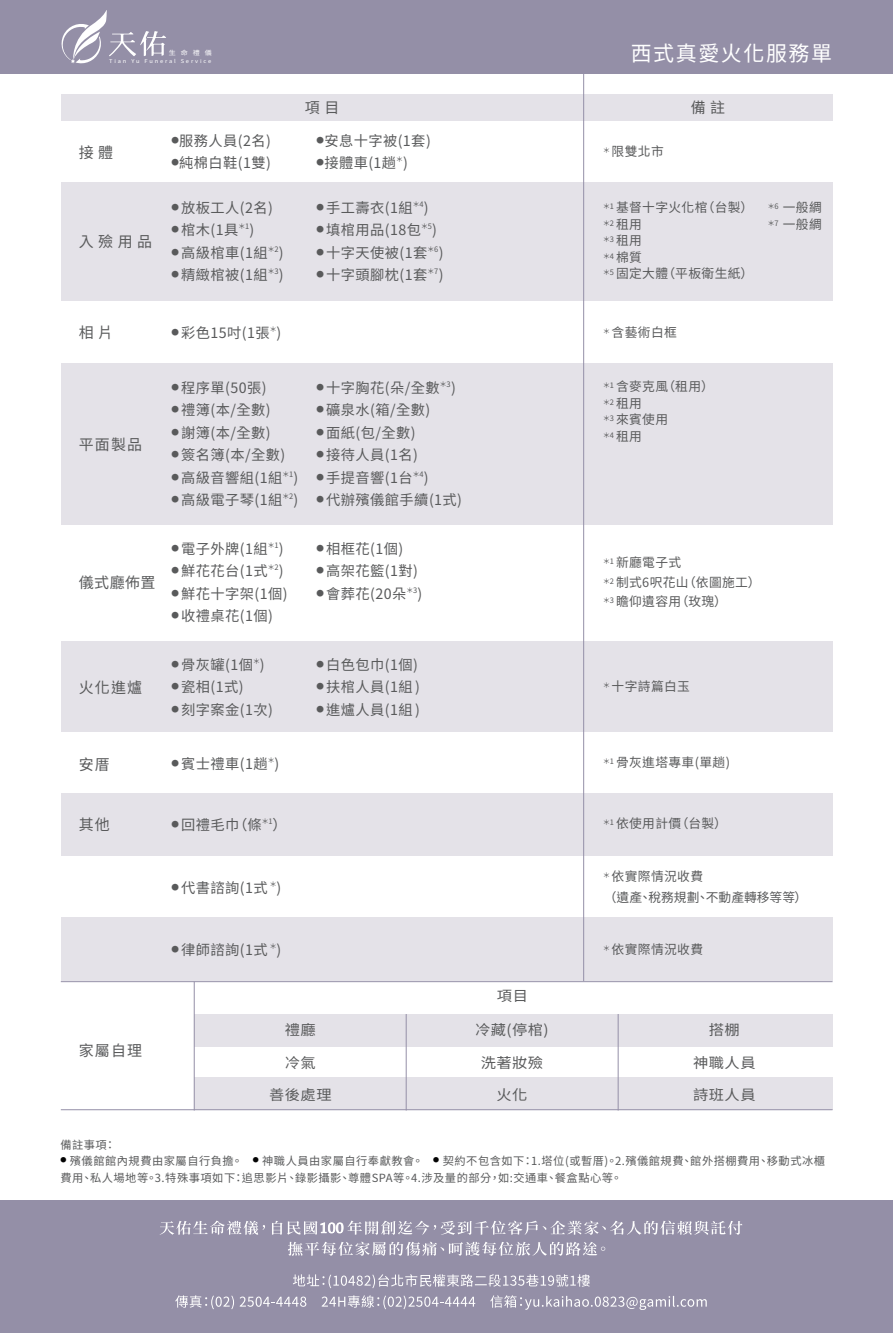
<style>
.page{position:relative;width:893px;height:1333px;background:#fff}
.page>*{position:absolute;margin:0;border:0;box-sizing:border-box;transform-origin:0 0}
.t1{font:21px "Noto Sans TC";letter-spacing:.075em;color:#fff}
.t2{font:15px "Noto Sans TC";letter-spacing:.075em;color:#595a5b}
.t3{font:14.25px "Noto Sans TC";letter-spacing:.03em;color:#595a5b}
.t4{font:14.25px "Noto Sans TC";letter-spacing:.03em;color:#595a5b;scale:1.07 1}
.t5{font:12.75px/19.5px "Noto Sans TC";letter-spacing:.03em;color:#595a5b}
.t6{font:12.75px/21px "Noto Sans TC";color:#595a5b}
.t7{font:11.25px/16.5px "Noto Sans TC";letter-spacing:.045em;color:#595a5b}
.t8{font:7.5px "Noto Sans TC";color:#595a5b}
.t9{font:6.3px "Noto Sans TC";color:#fff;scale:1.11 1}
.t10{font:5.25px "Noto Sans TC";letter-spacing:.315em;color:#fff;scale:1.11 1}
.s1{font-size:12.75px}
</style>
<div class="page">
<div style="left:61px;top:917px;width:772px;height:64px;background:#e4e2e8"></div>
<div style="left:61px;top:183px;width:772px;height:117px;background:#e4e2e8"></div>
<div style="left:61px;top:793px;width:772px;height:62px;background:#e4e2e8"></div>
<div style="left:61px;top:94px;width:772px;height:26px;background:#e4e2e8"></div>
<div style="left:61px;top:363px;width:772px;height:162px;background:#e4e2e8"></div>
<div style="left:61px;top:641px;width:772px;height:91px;background:#e4e2e8"></div>
<div style="left:1px;top:0;width:892px;height:73px;background:#948fa7"></div>
<div style="left:194px;top:1014px;width:639px;height:32px;background:#e4e2e8"></div>
<div style="left:194px;top:1077px;width:639px;height:32px;background:#e4e2e8"></div>
<hr style="left:406px;top:1014px;width:1px;height:96px;background:#948fa7">
<hr style="left:194px;top:981px;width:1px;height:129px;background:#948fa7">
<hr style="left:618px;top:1014px;width:1px;height:96px;background:#948fa7">
<hr style="left:61px;top:981px;width:772px;height:1px;background:#948fa7">
<hr style="left:61px;top:1109px;width:772px;height:1px;background:#948fa7">
<div style="left:1px;top:1200px;width:892px;height:132px;background:#948fa7"></div>
<svg style="left:293px;top:1274px;width:297px;height:14px"></svg>
<svg style="left:175px;top:1295px;width:59px;height:14px"></svg>
<svg style="left:240px;top:1296px;width:66px;height:10px"></svg>
<svg style="left:322px;top:1295px;width:153px;height:14px"></svg>
<svg style="left:490px;top:1295px;width:217px;height:14px"></svg>
<svg style="left:160px;top:1220px;width:105px;height:14px"></svg>
<svg style="left:288px;top:1241px;width:317px;height:15px"></svg>
<svg style="left:272px;top:1220px;width:470px;height:15px"></svg>
<hr style="left:583px;top:74px;width:1px;height:907px;background:#948fa7">
<svg style="left:61px;top:10px;width:105px;height:54px"></svg>
<p class="t9" style="left:169px;top:49px;width:40px">生命禮儀</p>
<p class="t10" style="left:109px;top:58px;width:94px">Tian Yu Funeral Service</p>
<p class="t2" style="left:79px;top:144px;width:36px">接體</p>
<p class="t2" style="left:79px;top:233px;width:75px">入殮用品</p>
<p class="t3" style="left:172px;top:132px;width:101px"><sup>●</sup>服務人員(2名)</p>
<p class="t3" style="left:172px;top:155px;width:101px"><sup>●</sup>純棉白鞋(1雙)</p>
<p class="t3" style="left:172px;top:199px;width:103px"><sup>●</sup> 放板工人(2名)</p>
<p class="t3" style="left:172px;top:222px;width:84px"><sup>●</sup> 棺木(1具<sup>＊1</sup>)</p>
<p class="t3" style="left:172px;top:244px;width:114px"><sup>●</sup> 高級棺車(1組<sup>＊2</sup>)</p>
<p class="t3" style="left:172px;top:267px;width:114px"><sup>●</sup> 精緻棺被(1組<sup>＊3</sup>)</p>
<h1 class="t1" style="left:631px;top:41px;width:203px">西式真愛火化服務單</h1>
<p class="t2" style="left:305px;top:99px;width:36px">項目</p>
<p class="t2" style="left:691px;top:99px;width:36px">備註</p>
<p class="t3" style="left:317px;top:132px;width:116px"><sup>●</sup>安息十字被(1套)</p>
<p class="t3" style="left:317px;top:155px;width:93px"><sup>●</sup>接體車(1趟<sup>＊</sup>)</p>
<p class="t3" style="left:317px;top:199px;width:114px"><sup>●</sup> 手工壽衣(1組<sup>＊4</sup>)</p>
<p class="t3" style="left:317px;top:222px;width:122px"><sup>●</sup> 填棺用品(18包<sup>＊5</sup>)</p>
<p class="t3" style="left:317px;top:244px;width:128px"><sup>●</sup> 十字天使被(1套<sup>＊6</sup>)</p>
<p class="t3" style="left:317px;top:267px;width:128px"><sup>●</sup> 十字頭腳枕(1套<sup>＊7</sup>)</p>
<p class="t5" style="left:603px;top:142px;width:63px"><sup>＊</sup>限雙北市</p>
<p class="t5" style="left:603px;top:198px;width:152px"><sup>＊1</sup> 基督十字火化棺（台製）</p>
<p class="t8" style="left:603px;top:219px;width:41px">＊2 <span class="s1">租用</span></p>
<p class="t8" style="left:603px;top:235px;width:41px">＊3 <span class="s1">租用</span></p>
<p class="t8" style="left:603px;top:252px;width:41px">＊4 <span class="s1">棉質</span></p>
<p class="t5" style="left:603px;top:264px;width:152px"><sup>＊5</sup> 固定大體（平板衛生紙）</p>
<p class="t5" style="left:767px;top:199px;width:56px;line-height:16.5px"><sup>＊6</sup> 一般綢<sup>＊7</sup> 一般綢</p>
<p class="t2" style="left:79px;top:324px;width:36px">相片</p>
<p class="t2" style="left:79px;top:435px;width:65px">平面製品</p>
<p class="t2" style="left:79px;top:574px;width:78px">儀式廳佈置</p>
<p class="t2" style="left:79px;top:678px;width:65px">火化進爐</p>
<p class="t2" style="left:79px;top:755px;width:33px">安厝</p>
<p class="t3" style="left:172px;top:324px;width:111px"><sup>●</sup> 彩色15吋(1張<sup>＊</sup>)</p>
<p class="t5" style="left:603px;top:322px;width:76px"><sup>＊</sup>含藝術白框</p>
<p class="t3" style="left:172px;top:379px;width:96px"><sup>●</sup> 程序單(50張)</p>
<p class="t3" style="left:172px;top:402px;width:101px"><sup>●</sup> 禮簿(本/全數)</p>
<p class="t3" style="left:172px;top:424px;width:101px"><sup>●</sup> 謝簿(本/全數)</p>
<p class="t3" style="left:172px;top:447px;width:115px"><sup>●</sup> 簽名簿(本/全數)</p>
<p class="t3" style="left:172px;top:469px;width:128px"><sup>●</sup> 高級音響組(1組<sup>＊1</sup>)</p>
<p class="t3" style="left:172px;top:492px;width:128px"><sup>●</sup> 高級電子琴(1組<sup>＊2</sup>)</p>
<p class="t3" style="left:172px;top:540px;width:114px"><sup>●</sup> 電子外牌(1組<sup>＊1</sup>)</p>
<p class="t3" style="left:172px;top:563px;width:114px"><sup>●</sup> 鮮花花台(1式<sup>＊2</sup>)</p>
<p class="t3" style="left:172px;top:585px;width:118px"><sup>●</sup> 鮮花十字架(1個)</p>
<p class="t3" style="left:172px;top:608px;width:103px"><sup>●</sup> 收禮桌花(1個)</p>
<p class="t3" style="left:172px;top:656px;width:95px"><sup>●</sup> 骨灰罐(1個<sup>＊</sup>)</p>
<p class="t3" style="left:172px;top:679px;width:74px"><sup>●</sup> 瓷相(1式)</p>
<p class="t3" style="left:172px;top:701px;width:103px"><sup>●</sup> 刻字案金(1次)</p>
<p class="t3" style="left:172px;top:756px;width:109px"><sup>●</sup> 賓士禮車(1趟<sup>＊</sup>)</p>
<p class="t3" style="left:317px;top:379px;width:141px"><sup>●</sup> 十字胸花(朵/全數<sup>＊3</sup>)</p>
<p class="t3" style="left:317px;top:402px;width:115px"><sup>●</sup> 礦泉水(箱/全數)</p>
<p class="t3" style="left:317px;top:424px;width:101px"><sup>●</sup> 面紙(包/全數)</p>
<p class="t3" style="left:317px;top:447px;width:103px"><sup>●</sup> 接待人員(1名)</p>
<p class="t3" style="left:317px;top:469px;width:114px"><sup>●</sup> 手提音響(1台<sup>＊4</sup>)</p>
<p class="t3" style="left:317px;top:492px;width:147px"><sup>●</sup> 代辦殯儀館手續(1式)</p>
<p class="t3" style="left:317px;top:540px;width:88px"><sup>●</sup> 相框花(1個)</p>
<p class="t3" style="left:317px;top:563px;width:103px"><sup>●</sup> 高架花籃(1對)</p>
<p class="t3" style="left:317px;top:585px;width:107px"><sup>●</sup> 會葬花(20朵<sup>＊3</sup>)</p>
<p class="t3" style="left:317px;top:656px;width:103px"><sup>●</sup> 白色包巾(1個)</p>
<p class="t3" style="left:317px;top:679px;width:105px"><sup>●</sup> 扶棺人員(1組)</p>
<p class="t3" style="left:317px;top:701px;width:105px"><sup>●</sup> 進爐人員(1組)</p>
<p class="t5" style="left:603px;top:377px;width:113px"><sup>＊1</sup> 含麥克風（租用）</p>
<p class="t8" style="left:603px;top:398px;width:41px">＊2 <span class="s1">租用</span></p>
<p class="t5" style="left:603px;top:410px;width:67px"><sup>＊3</sup> 來賓使用</p>
<p class="t8" style="left:603px;top:431px;width:41px">＊4 <span class="s1">租用</span></p>
<p class="t5" style="left:603px;top:553px;width:160px"><sup>＊1</sup> 新廳電子式<br><sup>＊2</sup> 制式6呎花山（依圖施工）<sup>＊3</sup> 瞻仰遺容用（玫瑰）</p>
<p class="t5" style="left:603px;top:676px;width:89px"><sup>＊</sup>十字詩篇白玉</p>
<p class="t5" style="left:603px;top:753px;width:129px"><sup>＊1</sup> 骨灰進塔專車(單趟)</p>
<p class="t2" style="left:79px;top:816px;width:33px">其他</p>
<p class="t2" style="left:79px;top:1042px;width:65px">家屬自理</p>
<p class="t3" style="left:172px;top:816px;width:117px"><sup>●</sup> 回禮毛巾（條<sup>＊1</sup>）</p>
<p class="t5" style="left:603px;top:814px;width:126px"><sup>＊1</sup> 依使用計價（台製）</p>
<p class="t3" style="left:172px;top:879px;width:111px"><sup>●</sup> 代書諮詢(1式<sup>＊</sup>)</p>
<p class="t6" style="left:603px;top:866px;width:206px"><sup>＊</sup>依實際情況收費<br>（遺產、稅務規劃、不動產轉移等等）</p>
<p class="t3" style="left:172px;top:942px;width:111px"><sup>●</sup> 律師諮詢(1式<sup>＊</sup>)</p>
<p class="t5" style="left:603px;top:940px;width:102px"><sup>＊</sup>依實際情況收費</p>
<p class="t4" style="left:285px;top:1021px;width:30px">禮廳</p>
<p class="t4" style="left:285px;top:1054px;width:30px">冷氣</p>
<p class="t4" style="left:269px;top:1086px;width:60px">善後處理</p>
<p class="t4" style="left:497px;top:987px;width:30px">項目</p>
<p class="t4" style="left:475px;top:1021px;width:70px">冷藏(停棺)</p>
<p class="t4" style="left:481px;top:1054px;width:60px">洗著妝殮</p>
<p class="t4" style="left:496px;top:1086px;width:30px">火化</p>
<p class="t4" style="left:709px;top:1021px;width:30px">搭棚</p>
<p class="t4" style="left:693px;top:1054px;width:60px">神職人員</p>
<p class="t4" style="left:693px;top:1086px;width:60px">詩班人員</p>
<p class="t7" style="left:60px;top:1136px;width:57px">備註事項：</p>
<p class="t7" style="left:60px;top:1153px;width:766px"><sup>●</sup> 殯儀館館內規費由家屬自行負擔。 <sup>●</sup> 神職人員由家屬自行奉獻教會。 <sup>●</sup> 契約不包含如下：1.塔位(或暫厝)。2.殯儀館規費、館外搭棚費用、移動式冰櫃費用、私人場地等。3.特殊事項如下：追思影片、錄影攝影、尊體SPA等。4.涉及量的部分，如:交通車、餐盒點心等。</p>
</div>
